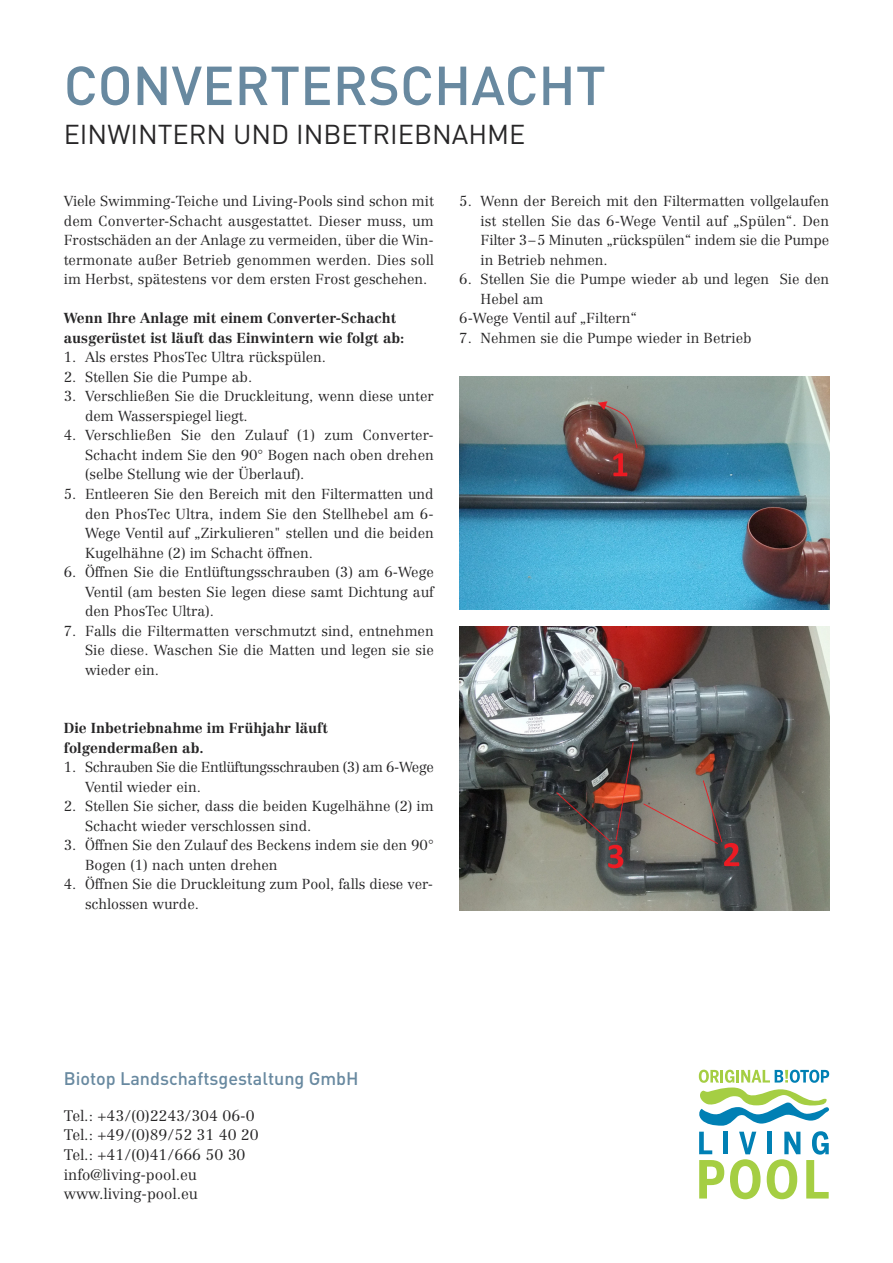
<style>
.page{position:relative;width:893px;height:1263px;background:#fff}
.page>*{position:absolute;margin:0;border:0;box-sizing:border-box;transform-origin:0 0}
.t1{font:500 54px "DIN Pro";color:#6889a0}
.t2{font:27px "DIN Pro";color:#272627}
.t3{font:500 18px "DIN";color:#6889a0}
.t4{font:300 15px/19.5px "Centennial";color:#272627}
.t5{font:300 14.25px/19.5px "Centennial";color:#272627;text-align:justify}
.t6{font:700 14.25px/19.5px "Centennial";color:#272627}
.t7{font:300 14.25px/19.5px "Centennial";letter-spacing:-.025em;color:#272627}
</style>
<div class="page">
<svg style="left:699px;top:1070px;width:130px;height:129px"></svg>
<img style="left:459px;top:377px;width:370px;height:232px">
<img style="left:459px;top:627px;width:370px;height:283px">
<h1 class="t1" style="left:64px;top:67px;width:544px">CONVERTERSCHACHT</h1>
<h2 class="t2" style="left:64px;top:125px;width:463px">EINWINTERN UND INBETRIEBNAHME</h2>
<p class="t5" style="left:64px;top:193px;width:371px">Viele Swimming-Teiche und Living-Pools sind schon mit dem Converter-Schacht ausgestattet. Dieser muss, um Frostschäden an der Anlage zu vermeiden, über die Win&shy;termonate außer Betrieb genommen werden. Dies soll im Herbst, spätestens vor dem ersten Frost geschehen.</p>
<p class="t6" style="left:64px;top:310px;width:342px">Wenn Ihre Anlage mit einem Converter-Schacht ausgerüstet ist läuft das Einwintern wie folgt ab:</p>
<p class="t5" style="left:64px;top:349px;width:264px">1. Als erstes PhosTec Ultra rückspülen.</p>
<p class="t5" style="left:64px;top:368px;width:190px">2. Stellen Sie die Pumpe ab.</p>
<p class="t5" style="left:85px;top:388px;width:350px;text-indent:-21px">3. Verschließen Sie die Druckleitung, wenn diese unter dem Wasserspiegel liegt.</p>
<p class="t5" style="left:85px;top:427px;width:350px;text-indent:-21px">4. Verschließen Sie den Zulauf (1) zum Converter-Schacht indem Sie den 90° Bogen nach oben drehen (selbe Stellung wie der Überlauf).</p>
<p class="t5" style="left:85px;top:485px;width:350px;text-indent:-21px">5. Entleeren Sie den Bereich mit den Filtermatten und den PhosTec Ultra, indem Sie den Stellhebel am 6- Wege Ventil auf „Zirkulieren" stellen und die beiden Kugelhähne (2) im Schacht öffnen.</p>
<p class="t5" style="left:85px;top:563px;width:350px;text-indent:-21px">6. Öffnen Sie die Entlüftungsschrauben (3) am 6-Wege Ventil (am besten Sie legen diese samt Dichtung auf den PhosTec Ultra).</p>
<p class="t5" style="left:85px;top:622px;width:350px;text-indent:-21px">7. Falls die Filtermatten verschmutzt sind, entnehmen Sie diese. Waschen Sie die Matten und legen sie sie wieder ein.</p>
<p class="t6" style="left:64px;top:719px;width:266px">Die Inbetriebnahme im Frühjahr läuft folgendermaßen ab.</p>
<p class="t7" style="left:85px;top:758px;width:350px;text-indent:-21px">1. Schrauben Sie die Entlüftungsschrauben (3) am 6-Wege<br>Ventil wieder ein.</p>
<p class="t5" style="left:85px;top:797px;width:350px;text-indent:-21px">2. Stellen Sie sicher, dass die beiden Kugelhähne (2) im<br>Schacht wieder verschlossen sind.</p>
<p class="t5" style="left:85px;top:836px;width:350px;text-indent:-21px">3. Öffnen Sie den Zulauf des Beckens indem sie den 90°<br>Bogen (1) nach unten drehen</p>
<p class="t5" style="left:85px;top:875px;width:349px;text-indent:-21px">4. Öffnen Sie die Druckleitung zum Pool, falls diese ver&shy;schlossen wurde.</p>
<p class="t5" style="left:480px;top:193px;width:350px;text-indent:-21px">5. Wenn der Bereich mit den Filtermatten vollgelaufen ist stellen Sie das 6-Wege Ventil auf „Spülen“. Den Filter 3–5 Minuten „rückspülen“ indem sie die Pumpe in Betrieb nehmen.</p>
<p class="t5" style="left:459px;top:271px;width:371px">6. Stellen Sie die Pumpe wieder ab und legen Sie den</p>
<p class="t5" style="left:480px;top:290px;width:65px">Hebel am</p>
<p class="t5" style="left:459px;top:310px;width:179px">6-Wege Ventil auf „Filtern“</p>
<p class="t5" style="left:459px;top:329px;width:294px">7. Nehmen sie die Pumpe wieder in Betrieb</p>
<p class="t3" style="left:64px;top:1068px;width:296px">Biotop Landschaftsgestaltung GmbH</p>
<p class="t4" style="left:64px;top:1107px;width:196px">Tel.: +43/(0)2243/304 06-0<br>Tel.: +49/(0)89/52 31 40 20<br>Tel.: +41/(0)41/666 50 30 info@living-pool.eu www.living-pool.eu</p>
</div>
